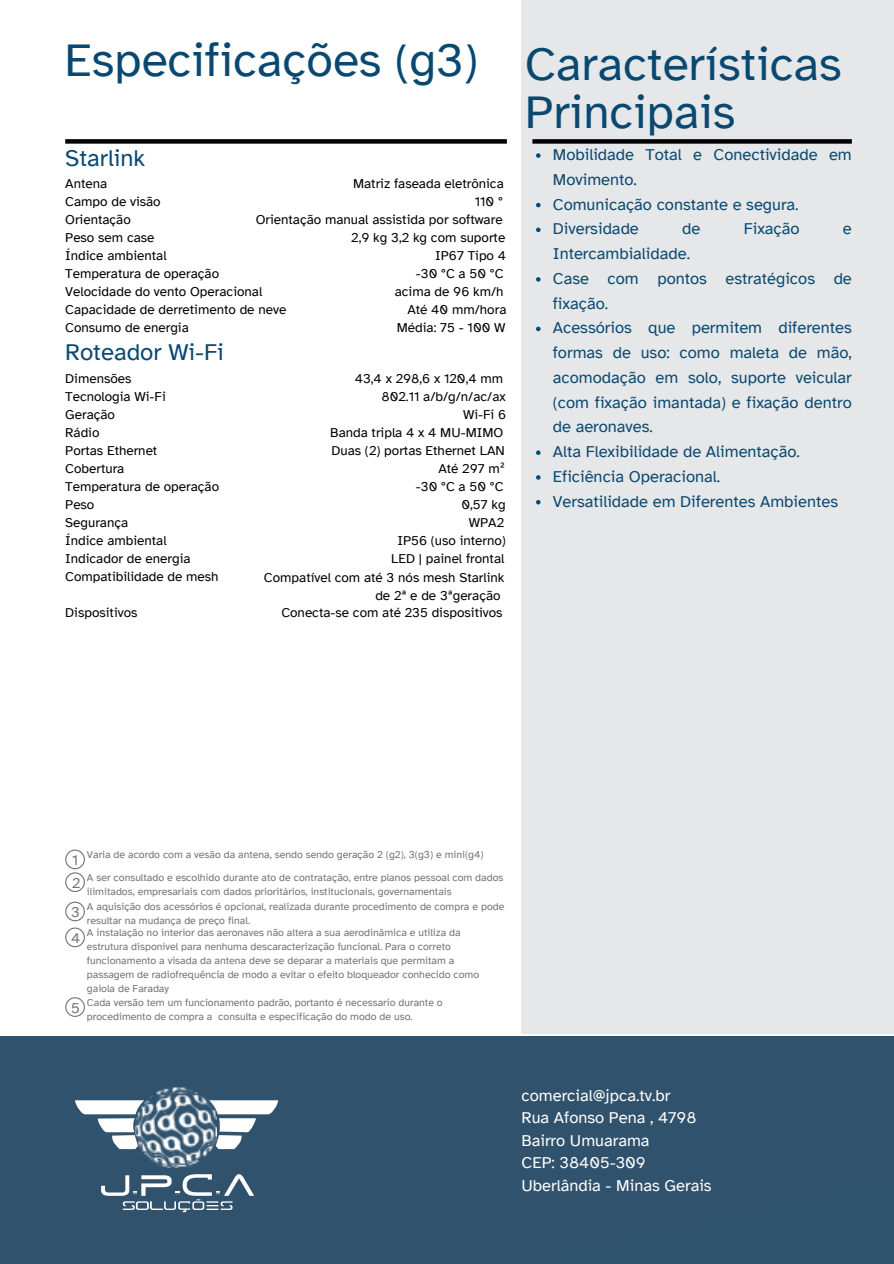
<style>
.page{position:relative;width:894px;height:1264px;background:#fff}
.page>*{position:absolute;margin:0;border:0;box-sizing:border-box;transform-origin:0 0}
.t1{font:48px/47.2px "Atkinson Hyperlegible";color:#094971}
.t2{font:24px "Atkinson Hyperlegible";color:#094971}
.t3{font:16.5px/24.8px "Atkinson Hyperlegible";color:#094971}
.t4{font:16.5px/22.5px "Atkinson Hyperlegible";color:#fff}
.t5{font:15px "Atkinson Hyperlegible";color:#737373}
.t6{font:13.5px/18px "Atkinson Hyperlegible";color:#000;text-align:right}
.t7{font:10.5px/14px "Atkinson Hyperlegible";color:#737373}
</style>
<div class="page">
<div style="left:0;top:1036px;width:893px;height:227px;background:#30526c"></div>
<img style="left:141px;top:1087px;width:72px;height:80px">
<svg style="left:75px;top:1100px;width:69px;height:49px"></svg>
<svg style="left:209px;top:1100px;width:69px;height:49px"></svg>
<svg style="left:101px;top:1174px;width:153px;height:38px"></svg>
<div style="left:521px;top:0;width:372px;height:1033px;background:#e6e7e8"></div>
<div style="left:65px;top:139px;width:441px;height:5px;background:#000"></div>
<div style="left:532px;top:139px;width:319px;height:5px;background:#000"></div>
<svg style="left:65px;top:849px;width:20px;height:43px"></svg>
<svg style="left:65px;top:901px;width:20px;height:20px"></svg>
<svg style="left:65px;top:927px;width:20px;height:20px"></svg>
<svg style="left:65px;top:997px;width:20px;height:19px"></svg>
<svg style="left:536px;top:153px;width:4px;height:5px"></svg>
<svg style="left:536px;top:203px;width:4px;height:4px"></svg>
<svg style="left:536px;top:227px;width:4px;height:5px"></svg>
<svg style="left:536px;top:277px;width:4px;height:4px"></svg>
<svg style="left:536px;top:326px;width:4px;height:5px"></svg>
<svg style="left:536px;top:450px;width:4px;height:5px"></svg>
<svg style="left:536px;top:475px;width:4px;height:4px"></svg>
<svg style="left:536px;top:500px;width:4px;height:4px"></svg>
<p class="t1" style="left:65px;top:37px;width:415px">Especificações (g3)</p>
<p class="t2" style="left:65px;top:143px;width:82px">Starlink</p>
<p class="t6" style="left:65px;top:175px;width:43px">Antena</p>
<p class="t6" style="left:353px;top:175px;width:152px">Matriz faseada eletrônica</p>
<p class="t6" style="left:65px;top:193px;width:97px">Campo de visão</p>
<p class="t6" style="left:474px;top:193px;width:30px">110 °</p>
<p class="t6" style="left:65px;top:211px;width:67px">Orientação</p>
<p class="t6" style="left:255px;top:211px;width:248px">Orientação manual assistida por software</p>
<p class="t6" style="left:65px;top:229px;width:91px">Peso sem case</p>
<p class="t6" style="left:351px;top:229px;width:155px">2,9 kg 3,2 kg com suporte</p>
<p class="t6" style="left:65px;top:247px;width:103px">Índice ambiental</p>
<p class="t6" style="left:435px;top:247px;width:72px">IP67 Tipo 4</p>
<p class="t6" style="left:65px;top:265px;width:155px">Temperatura de operação</p>
<p class="t6" style="left:416px;top:265px;width:89px">-30 °C a 50 °C</p>
<p class="t6" style="left:65px;top:283px;width:198px">Velocidade do vento Operacional</p>
<p class="t6" style="left:394px;top:283px;width:110px">acima de 96 km/h</p>
<p class="t6" style="left:65px;top:301px;width:222px">Capacidade de derretimento de neve</p>
<p class="t6" style="left:407px;top:301px;width:101px">Até 40 mm/hora</p>
<p class="t6" style="left:65px;top:319px;width:125px">Consumo de energia</p>
<p class="t6" style="left:397px;top:319px;width:110px">Média: 75 - 100 W</p>
<p class="t2" style="left:65px;top:338px;width:160px">Roteador Wi-Fi</p>
<p class="t6" style="left:65px;top:369px;width:68px">Dimensões</p>
<p class="t6" style="left:354px;top:369px;width:150px">43,4 x 298,6 x 120,4 mm</p>
<p class="t6" style="left:65px;top:387px;width:102px">Tecnologia Wi-Fi</p>
<p class="t6" style="left:381px;top:387px;width:126px">802.11 a/b/g/n/ac/ax</p>
<p class="t6" style="left:65px;top:405px;width:51px">Geração</p>
<p class="t6" style="left:463px;top:405px;width:45px">Wi-Fi 6</p>
<p class="t6" style="left:65px;top:423px;width:36px">Rádio</p>
<p class="t6" style="left:330px;top:423px;width:174px">Banda tripla 4 x 4 MU-MIMO</p>
<p class="t6" style="left:65px;top:441px;width:94px">Portas Ethernet</p>
<p class="t6" style="left:331px;top:441px;width:175px">Duas (2) portas Ethernet LAN</p>
<p class="t6" style="left:65px;top:459px;width:61px">Cobertura</p>
<p class="t6" style="left:438px;top:459px;width:68px">Até 297 m²</p>
<p class="t6" style="left:65px;top:477px;width:155px">Temperatura de operação</p>
<p class="t6" style="left:416px;top:477px;width:89px">-30 °C a 50 °C</p>
<p class="t6" style="left:65px;top:495px;width:31px">Peso</p>
<p class="t6" style="left:461px;top:495px;width:46px">0,57 kg</p>
<p class="t6" style="left:65px;top:513px;width:65px">Segurança</p>
<p class="t6" style="left:468px;top:513px;width:37px">WPA2</p>
<p class="t6" style="left:65px;top:531px;width:103px">Índice ambiental</p>
<p class="t6" style="left:397px;top:531px;width:110px">IP56 (uso interno)</p>
<p class="t6" style="left:65px;top:549px;width:127px">Indicador de energia</p>
<p class="t6" style="left:391px;top:549px;width:115px">LED | painel frontal</p>
<p class="t6" style="left:65px;top:567px;width:155px">Compatibilidade de mesh</p>
<p class="t6" style="left:65px;top:603px;width:74px">Dispositivos</p>
<p class="t6" style="left:281px;top:603px;width:223px">Conecta-se com até 235 dispositivos</p>
<p class="t6" style="left:264px;top:568px;width:242px">Compatível com até 3 nós mesh Starlink de 2ª e de 3ªgeração</p>
<p class="t1" style="left:524px;top:41px;width:318px">Características<br>Principais</p>
<p class="t3" style="left:552px;top:142px;width:300px">Mobilidade Total e Conectividade em<br>Movimento.</p>
<h1 class="t3" style="left:552px;top:192px;width:247px">Comunicação constante e segura.</h1>
<p class="t3" style="left:552px;top:216px;width:87px">Diversidade</p>
<p class="t3" style="left:682px;top:216px;width:20px">de</p>
<p class="t3" style="left:743px;top:216px;width:57px">Fixação</p>
<p class="t3" style="left:842px;top:216px;width:10px">e</p>
<p class="t3" style="left:552px;top:241px;width:139px">Intercambialidade.</p>
<p class="t3" style="left:552px;top:266px;width:300px">Case com pontos estratégicos de fixação.</p>
<p class="t3" style="left:552px;top:315px;width:300px;text-align:justify">Acessórios que permitem diferentes formas de uso: como maleta de mão, acomodação em solo, suporte veicular (com fixação imantada) e fixação dentro de aeronaves.</p>
<p class="t3" style="left:552px;top:439px;width:248px">Alta Flexibilidade de Alimentação.</p>
<p class="t3" style="left:552px;top:464px;width:169px">Eficiência Operacional.</p>
<p class="t3" style="left:552px;top:489px;width:287px">Versatilidade em Diferentes Ambientes</p>
<p class="t7" style="left:87px;top:847px;width:398px">Varia de acordo com a vesão da antena, sendo sendo geração 2 (g2), 3(g3) e mini(g4)</p>
<p class="t7" style="left:87px;top:870px;width:418px">A ser consultado e escolhido durante ato de contratação, entre planos pessoal com dados ilimitados, empresariais com dados prioritários, institucionais, governamentais</p>
<p class="t7" style="left:87px;top:899px;width:419px">A aquisição dos acessórios é opcional, realizada durante procedimento de compra e pode resultar na mudança de preço final.</p>
<p class="t7" style="left:87px;top:925px;width:393px">A instalação no interior das aeronaves não altera a sua aerodinâmica e utiliza da estrutura disponível para nenhuma descaracterização funcional. Para o correto funcionamento a visada da antena deve se deparar a materiais que permitam a passagem de radiofrequência de modo a evitar o efeito bloqueador conhecido como gaiola de Faraday</p>
<p class="t7" style="left:87px;top:995px;width:357px">Cada versão tem um funcionamento padrão, portanto é necessario durante o procedimento de compra a consulta e especificação do modo de uso.</p>
<p class="t5" style="left:72px;top:851px;width:8px">1</p>
<p class="t5" style="left:72px;top:873px;width:10px">2</p>
<p class="t5" style="left:71px;top:903px;width:10px">3</p>
<p class="t5" style="left:71px;top:928px;width:11px">4</p>
<p class="t5" style="left:71px;top:998px;width:10px">5</p>
<p class="t4" style="left:521px;top:1083px;width:192px">comercial@jpca.tv.br<br>Rua Afonso Pena , 4798<br>Bairro Umuarama<br>CEP: 38405-309<br>Uberlândia - Minas Gerais</p>
</div>
